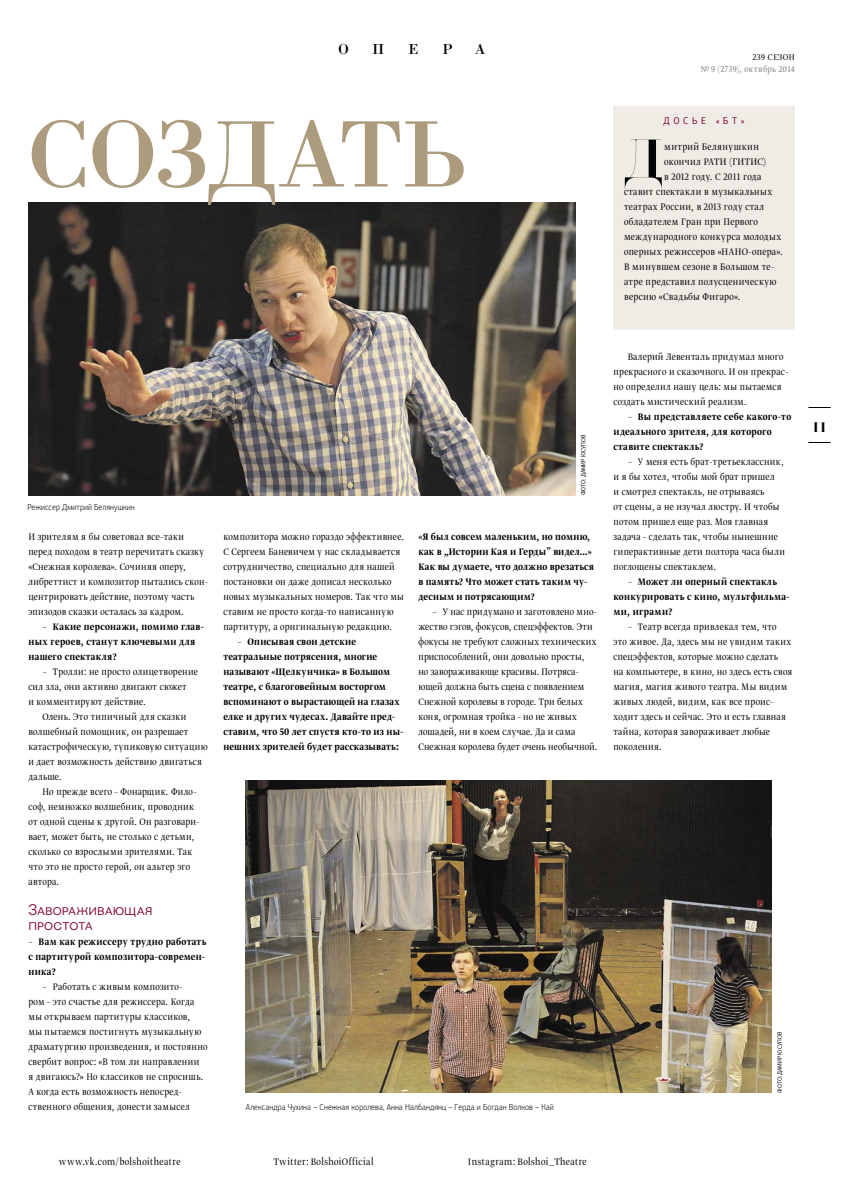
<style>
.page{position:relative;width:844px;height:1191px;background:#fff}
.page>*{position:absolute;margin:0;border:0;box-sizing:border-box;transform-origin:0 0}
.t1{font:97.5px "Borjomi C";letter-spacing:-.045em;color:#ad9b7d}
.t2{font:53.62px "Borjomi Light C";color:#000}
.t3{font:22.62px "Borjomi Light C";color:#000}
.t4{font:15px/15px "Figgins Sans";color:#810033}
.t5{font:15px "Borjomi C";color:#000}
.t6{font:11.25px/15px "Greta Dis Nar Pro Lig";letter-spacing:.035em;color:#000}
.t7{font:11.25px/15px "Greta Dis Nar Pro Med";letter-spacing:.025em;color:#000}
.t8{font:10px "Greta Dis Nar Pro Lig";letter-spacing:.055em;color:#7c7c7c}
.t9{font:10px "Greta Dis Nar Pro Lig";letter-spacing:.06em;color:#000}
.t10{font:10px "PF Agora Sans Pro";letter-spacing:.4em;color:#810033;scale:.9 1}
.t11{font:300 8.75px "PF Agora Sans Pro";letter-spacing:.01em;color:#000;scale:.9 1}
.t12{font:6.25px "PF Agora Sans Pro";color:#000;scale:.9 1}
</style>
<div class="page">
<div style="left:613px;top:106px;width:181px;height:224px;background:#efece5"></div>
<img style="left:28px;top:202px;width:547px;height:293px">
<img style="left:246px;top:780px;width:525px;height:312px">
<svg style="left:808px;top:442px;width:22px;height:1px"></svg>
<svg style="left:808px;top:407px;width:22px;height:1px"></svg>
<h3 class="t5" style="left:338px;top:43px;width:12px">О</h3>
<h3 class="t5" style="left:372px;top:43px;width:13px">П</h3>
<h3 class="t5" style="left:408px;top:43px;width:12px">Е</h3>
<h3 class="t5" style="left:442px;top:43px;width:12px">Р</h3>
<h3 class="t5" style="left:475px;top:43px;width:12px">А</h3>
<h1 class="t1" style="left:27px;top:117px;width:443px">СОЗДАТЬ</h1>
<p class="t9" style="left:752px;top:52px;width:43px">239 СЕЗОН</p>
<p class="t8" style="left:700px;top:64px;width:95px">№ 9 (2739), октябрь 2014</p>
<p class="t10" style="left:663px;top:117px;width:49px">ДОСЬЕ</p>
<p class="t10" style="left:723px;top:117px;width:17px">Б Т</p>
<h2 class="t2" style="left:624px;top:139px;width:41px">Д</h2>
<p class="t6" style="left:664px;top:140px;width:96px">митрий Белянушкин</p>
<p class="t6" style="left:664px;top:155px;width:103px">окончил РАТИ (ГИТИС)</p>
<p class="t6" style="left:664px;top:170px;width:98px">в 2012 году. С 2011 года</p>
<p class="t6" style="left:624px;top:185px;width:150px">ставит спектакли в музыкальных</p>
<p class="t6" style="left:624px;top:200px;width:141px">театрах России, в 2013 году стал</p>
<p class="t6" style="left:624px;top:215px;width:135px">обладателем Гран при Первого</p>
<p class="t6" style="left:624px;top:230px;width:159px">международного конкурса молодых</p>
<p class="t6" style="left:624px;top:245px;width:160px">оперных режиссеров «НАНО-опера».</p>
<p class="t6" style="left:624px;top:260px;width:152px">В минувшем сезоне в Большом те-</p>
<p class="t6" style="left:624px;top:275px;width:154px">атре представил полусценическую</p>
<p class="t6" style="left:624px;top:290px;width:118px">версию «Свадьбы Фигаро».</p>
<p class="t11" style="left:27px;top:503px;width:121px">Режиссер Дмитрий Белянушкин</p>
<p class="t6" style="left:28px;top:530px;width:181px">И зрителям я бы советовал все-таки перед походом в театр перечитать сказку «Снежная королева». Сочиняя оперу, либреттист и композитор пытались скон&shy;центрировать действие, поэтому часть эпизодов сказки осталась за кадром.</p>
<p class="t7" style="left:28px;top:620px;width:177px;text-indent:14px">– Какие персонажи, помимо глав&shy;ных героев, станут ключевыми для нашего спектакля?</p>
<p class="t6" style="left:28px;top:665px;width:171px;text-indent:14px">– Тролли: не просто олицетворение сил зла, они активно двигают сюжет<br>и комментируют действие.</p>
<p class="t6" style="left:28px;top:710px;width:181px;text-indent:14px">Олень. Это типичный для сказки волшебный помощник, он разрешает катастрофическую, тупиковую ситуацию и дает возможность действию двигаться дальше.</p>
<p class="t6" style="left:28px;top:785px;width:172px;text-indent:14px">Но прежде всего– Фонарщик. Фило&shy;соф, немножко волшебник, проводник от одной сцены к другой. Он разговари&shy;вает, может быть, не столько с детьми, сколько со взрослыми зрителями. Так что это не просто герой, он альтер эго автора.</p>
<h3 class="t4" style="left:28px;top:904px;width:126px">ЗАВОРАЖИВАЮЩАЯ<br>ПРОСТОТА</h3>
<p class="t7" style="left:28px;top:935px;width:179px;text-align:justify">– Вам как режиссеру трудно работать с партитурой композитора-современ&shy;ника?</p>
<p class="t6" style="left:28px;top:980px;width:180px;text-indent:14px">– Работать с живым композито-<br>ром –это счастье для режиссера. Когда мы открываем партитуры классиков,<br>мы пытаемся постигнуть музыкальную драматургию произведения, и постоянно свербит вопрос: «В том ли направлении<br>я двигаюсь?» Но классиков не спросишь.<br>А когда есть возможность непосред&shy;ственного общения, донести замысел</p>
<p class="t12" style="left:580px;top:495px;width:69px;rotate:-90deg">ФОТО: ДАМИР ЮСУПОВ</p>
<p class="t6" style="left:223px;top:530px;width:182px">композитора можно гораздо эффективнее.<br>С Сергеем Баневичем у нас складывается сотрудничество, специально для нашей постановки он даже дописал несколько новых музыкальных номеров. Так что мы ставим не просто когда-то написанную партитуру, а оригинальную редакцию.</p>
<p class="t7" style="left:223px;top:635px;width:181px;text-indent:14px">– Описывая свои детские театральные потрясения, многие называют «Щелкунчика» в Большом театре, с благоговейным восторгом вспоминают о вырастающей на глазах елке и других чудесах. Давайте пред&shy;ставим, что 50 лет спустя кто-то из ны&shy;нешних зрителей будет рассказывать:</p>
<p class="t7" style="left:418px;top:530px;width:177px">«Я был совсем маленьким, но помню, как в „Истории Кая и Герды” видел…»<br>Как вы думаете, что должно врезаться в память? Что может стать таким чу&shy;десным и потрясающим?</p>
<p class="t6" style="left:418px;top:605px;width:180px;text-indent:14px">– У нас придумано и заготовлено мно&shy;жество гэгов, фокусов, спецэффектов. Эти фокусы не требуют сложных технических приспособлений, они довольно просты,<br>но завораживающе красивы. Потряса&shy;ющей должна быть сцена с появлением Снежной королевы в городе. Три белых коня, огромная тройка– но не живых лошадей, ни в коем случае. Да и сама Снежная королева будет очень необычной.</p>
<p class="t11" style="left:246px;top:1103px;width:344px">Александра Чухина – Снежная королева, Анна Налбандянц – Герда и Богдан Волков – Кай</p>
<p class="t6" style="left:613px;top:350px;width:176px;text-indent:14px">Валерий Левенталь придумал много прекрасного и сказочного. И он прекрас&shy;но определил нашу цель: мы пытаемся создать мистический реализм.</p>
<p class="t7" style="left:613px;top:410px;width:179px;text-indent:14px">– Вы представляете себе какого-то идеального зрителя, для которого ставите спектакль?</p>
<p class="t6" style="left:613px;top:455px;width:173px;text-indent:14px">– У меня есть брат-третьеклассник, и я бы хотел, чтобы мой брат пришел<br>и смотрел спектакль, не отрываясь<br>от сцены, а не изучал люстру. И чтобы потом пришел еще раз. Моя главная задача–сделать так, чтобы нынешние гиперактивные дети полтора часа были поглощены спектаклем.</p>
<p class="t7" style="left:613px;top:575px;width:177px;text-indent:14px">– Может ли оперный спектакль конкурировать с кино, мультфильма&shy;ми, играми?</p>
<p class="t6" style="left:613px;top:620px;width:180px;text-indent:14px">– Театр всегда привлекал тем, что это живое. Да, здесь мы не увидим таких спецэффектов, которые можно сделать<br>на компьютере, в кино, но здесь есть своя магия, магия живого театра. Мы видим живых людей, видим, как все проис&shy;ходит здесь и сейчас. Это и есть главная тайна, которая завораживает любые поколения.</p>
<p class="t12" style="left:777px;top:1092px;width:69px;rotate:-90deg">ФОТО: ДАМИР ЮСУПОВ</p>
<p class="t6" style="left:59px;top:1154px;width:123px">www.vk.com/bolshoitheatre</p>
<p class="t6" style="left:273px;top:1154px;width:101px">Twitter: BolshoiOfficial</p>
<p class="t6" style="left:467px;top:1154px;width:120px">Instagram: Bolshoi_Theatre</p>
<h3 class="t3" style="left:812px;top:415px;width:16px">11</h3>
</div>
